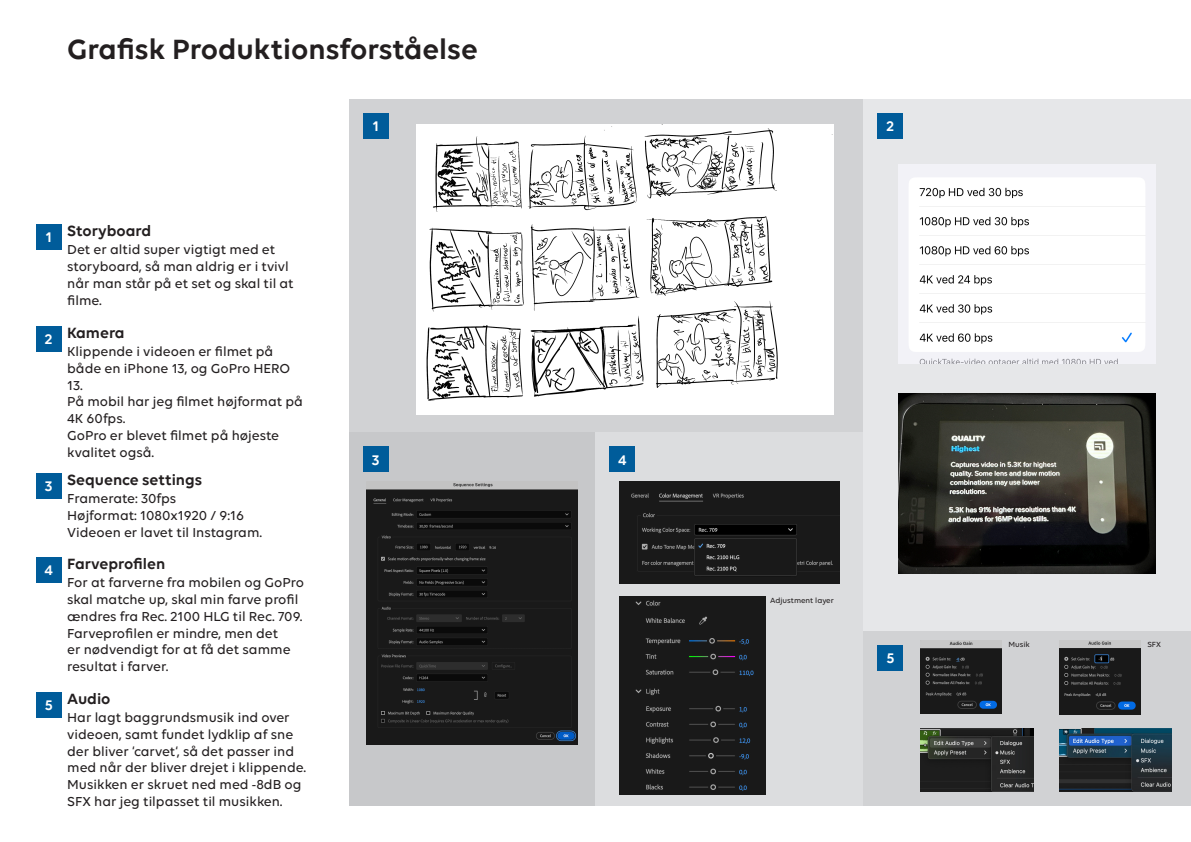
<style>
.page{position:relative;width:1191px;height:842px;background:#fff}
.page>*{position:absolute;margin:0;border:0;box-sizing:border-box;transform-origin:0 0}
.t1{font:600 30px "Volte";color:#231f20}
.t2{font:600 16px "Volte";color:#231f20}
.t3{font:600 15px "Volte";color:#fff}
.t4{font:500 14px/16.8px "Volte";color:#231f20}
.t5{font:500 8px "Volte";color:#231f20}
</style>
<div class="page">
<div style="left:36px;top:224px;width:26px;height:26px;background:#005c9a"></div>
<div style="left:36px;top:326px;width:26px;height:25px;background:#005c9a"></div>
<div style="left:36px;top:473px;width:26px;height:26px;background:#005c9a"></div>
<div style="left:36px;top:557px;width:26px;height:26px;background:#005c9a"></div>
<div style="left:36px;top:692px;width:26px;height:25px;background:#005c9a"></div>
<div style="left:349px;top:99px;width:514px;height:333px;background:#d1d2d4"></div>
<div style="left:863px;top:99px;width:328px;height:532px;background:#e6e7e9"></div>
<div style="left:349px;top:432px;width:246px;height:374px;background:#c7c8ca"></div>
<div style="left:595px;top:432px;width:268px;height:374px;background:#dcdddf"></div>
<div style="left:863px;top:631px;width:328px;height:175px;background:#d1d2d4"></div>
<img style="left:898px;top:393px;width:257px;height:180px">
<img style="left:898px;top:164px;width:257px;height:199px">
<img style="left:366px;top:482px;width:211px;height:262px">
<img style="left:619px;top:482px;width:220px;height:101px">
<div style="left:877px;top:113px;width:26px;height:26px;background:#005c9a"></div>
<div style="left:363px;top:446px;width:25px;height:26px;background:#005c9a"></div>
<div style="left:609px;top:446px;width:26px;height:26px;background:#005c9a"></div>
<div style="left:877px;top:645px;width:26px;height:26px;background:#005c9a"></div>
<img style="left:921px;top:641px;width:80px;height:73px">
<img style="left:1059px;top:728px;width:112px;height:63px">
<img style="left:921px;top:728px;width:112px;height:63px">
<img style="left:1059px;top:641px;width:81px;height:73px">
<img style="left:619px;top:597px;width:146px;height:197px">
<div style="left:363px;top:113px;width:25px;height:26px;background:#005c9a"></div>
<img style="left:416px;top:124px;width:418px;height:290px">
<p class="t1" style="left:67px;top:31px;width:412px">Grafisk Produktionsforståelse</p>
<p class="t3" style="left:372px;top:118px;width:8px">1</p>
<p class="t3" style="left:45px;top:229px;width:8px">1</p>
<p class="t3" style="left:45px;top:330px;width:9px">2</p>
<p class="t3" style="left:45px;top:478px;width:9px">3</p>
<p class="t3" style="left:45px;top:561px;width:10px">4</p>
<p class="t3" style="left:45px;top:696px;width:10px">5</p>
<p class="t2" style="left:67px;top:222px;width:85px">Storyboard</p>
<p class="t4" style="left:67px;top:241px;width:228px">Det er altid super vigtigt med et storyboard, så man aldrig er i tvivl når man står på et set og skal til at filme.</p>
<p class="t2" style="left:67px;top:323px;width:59px">Kamera</p>
<p class="t4" style="left:67px;top:343px;width:224px">Klippende i videoen er filmet på både en iPhone 13, og GoPro HERO<br>13.</p>
<p class="t4" style="left:67px;top:393px;width:237px">På mobil har jeg filmet højformat på<br>4K 60fps.</p>
<p class="t4" style="left:67px;top:427px;width:213px">GoPro er blevet filmet på højeste kvalitet også.</p>
<p class="t4" style="left:67px;top:490px;width:111px">Framerate: 30fps</p>
<p class="t4" style="left:67px;top:507px;width:178px">Højformat: 1080x1920 / 9:16</p>
<p class="t4" style="left:67px;top:524px;width:196px">Videoen er lavet til Instagram.</p>
<p class="t4" style="left:67px;top:574px;width:238px">For at farverne fra mobilen og GoPro skal matche up, skal min farve profil ændres fra Rec. 2100 HLG til Rec. 709.<br>Farveprofilen er mindre, men det<br>er nødvendigt for at få det samme resultat i farver.</p>
<p class="t2" style="left:67px;top:471px;width:136px">Sequence settings</p>
<p class="t2" style="left:67px;top:554px;width:100px">Farveprofilen</p>
<p class="t2" style="left:67px;top:689px;width:45px">Audio</p>
<p class="t4" style="left:67px;top:709px;width:240px">Har lagt baggrundsmusik ind over videoen, samt fundet lydklip af sne der bliver ‘carvet‘, så det passer ind med når der bliver drejet i klippende.</p>
<p class="t4" style="left:67px;top:776px;width:236px">Musikken er skruet ned med -8dB og<br>SFX har jeg tilpasset til musikken.</p>
<p class="t3" style="left:372px;top:451px;width:9px">3</p>
<p class="t3" style="left:618px;top:451px;width:10px">4</p>
<p class="t3" style="left:886px;top:118px;width:9px">2</p>
<p class="t5" style="left:770px;top:596px;width:65px">Adjustment layer</p>
<p class="t3" style="left:886px;top:650px;width:10px">5</p>
<p class="t5" style="left:1008px;top:639px;width:23px">Musik</p>
<p class="t5" style="left:1147px;top:639px;width:15px">SFX</p>
</div>
